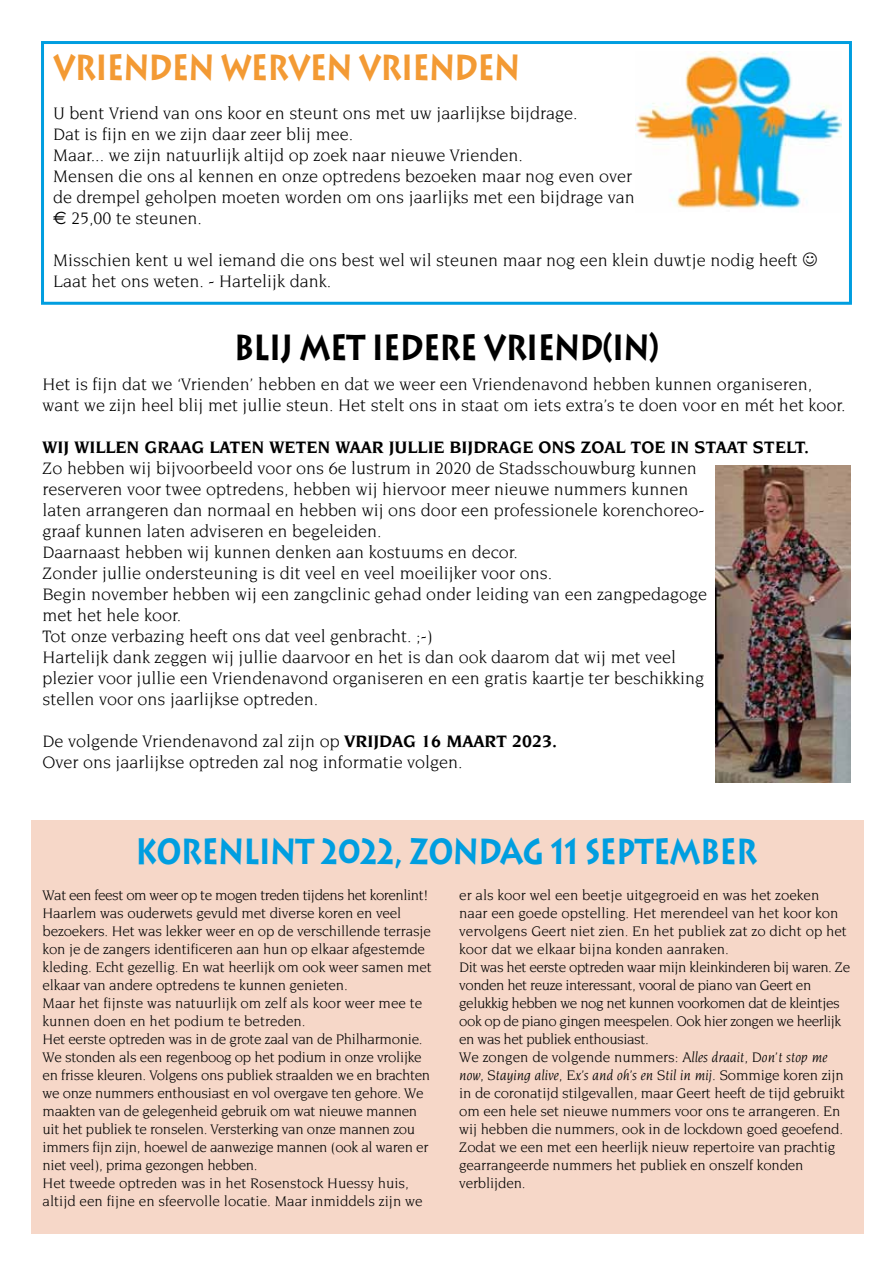
<style>
.page{position:relative;width:893px;height:1263px;background:#fff}
.page>*{position:absolute;margin:0;border:0;box-sizing:border-box;transform-origin:0 0}
.t1{font:700 36px "Lithos";letter-spacing:-.025em;color:#009ee0;scale:.8 1}
.t2{font:700 36px "Lithos";letter-spacing:-.025em;color:#000;scale:.8 1}
.t3{font:700 36px "Lithos";letter-spacing:-.025em;color:#f39a34;scale:.8 1}
.t4{font:18px/21px "Novarese";color:#000}
.t5{font:700 18px "Novarese";color:#000}
.t6{font:15px/18px "Novarese";letter-spacing:-.01em;color:#000}
.s1{font-family:"Euro Sans"}
.s2{font-weight:700}
.s3{font-style:italic}
</style>
<div class="page">
<div style="left:41px;top:41px;width:811px;height:264px;border:3px solid #009ee0"></div>
<img style="left:635px;top:51px;width:207px;height:157px">
<img style="left:716px;top:466px;width:134px;height:316px">
<div style="left:31px;top:820px;width:832px;height:413px;background:#f6d7c8"></div>
<h1 class="t3" style="left:53px;top:46px;width:585px">VRIENDEN WERVEN VRIENDEN</h1>
<p class="t4" style="left:53px;top:102px;width:583px">U bent Vriend van ons koor en steunt ons met uw jaarlijkse bijdrage.<br>Dat is fijn en we zijn daar zeer blij mee.<br>Maar... we zijn natuurlijk altijd op zoek naar nieuwe Vrienden.<br>Mensen die ons al kennen en onze optredens bezoeken maar nog even over de drempel geholpen moeten worden om ons jaarlijks met een bijdrage van <span class="s1">€</span> 25,00 te steunen.</p>
<p class="t4" style="left:53px;top:249px;width:746px">Misschien kent u wel iemand die ons best wel wil steunen maar nog een klein duwtje nodig heeft<br>Laat het ons weten. - Hartelijk dank.</p>
<h1 class="t2" style="left:234px;top:326px;width:532px">BLIJ MET IEDERE VRIEND(IN)</h1>
<p class="t4" style="left:43px;top:373px;width:805px">Het is fijn dat we ‘Vrienden’ hebben en dat we weer een Vriendenavond hebben kunnen organiseren, want we zijn heel blij met jullie steun. Het stelt ons in staat om iets extra’s te doen voor en mét het koor.</p>
<p class="t5" style="left:43px;top:437px;width:768px">WIJ WILLEN GRAAG LATEN WETEN WAAR JULLIE BIJDRAGE ONS ZOAL TOE IN STAAT STELT.</p>
<p class="t4" style="left:43px;top:457px;width:666px">Zo hebben wij bijvoorbeeld voor ons 6e lustrum in 2020 de Stadsschouwburg kunnen reserveren voor twee optredens, hebben wij hiervoor meer nieuwe nummers kunnen laten arrangeren dan normaal en hebben wij ons door een professionele korenchoreo&shy;graaf kunnen laten adviseren en begeleiden.<br>Daarnaast hebben wij kunnen denken aan kostuums en decor.<br>Zonder jullie ondersteuning is dit veel en veel moeilijker voor ons.<br>Begin november hebben wij een zangclinic gehad onder leiding van een zangpedagoge met het hele koor.<br>Tot onze verbazing heeft ons dat veel genbracht. ;-)<br>Hartelijk dank zeggen wij jullie daarvoor en het is dan ook daarom dat wij met veel plezier voor jullie een Vriendenavond organiseren en een gratis kaartje ter beschikking stellen voor ons jaarlijkse optreden.</p>
<p class="t4" style="left:43px;top:730px;width:516px">De volgende Vriendenavond zal zijn op <span class="s2">VRIJDAG 16 MAART 2023.<br></span>Over ons jaarlijkse optreden zal nog informatie volgen.</p>
<h1 class="t1" style="left:135px;top:830px;width:779px">KORENLINT 2022, ZONDAG 11 SEPTEMBER</h1>
<p class="t6" style="left:43px;top:886px;width:391px">Wat een feest om weer op te mogen treden tijdens het korenlint!<br>Haarlem was ouderwets gevuld met diverse koren en veel bezoekers. Het was lekker weer en op de verschillende terrasje kon je de zangers identificeren aan hun op elkaar afgestemde kleding. Echt gezellig. En wat heerlijk om ook weer samen met elkaar van andere optredens te kunnen genieten.<br>Maar het fijnste was natuurlijk om zelf als koor weer mee te kunnen doen en het podium te betreden.<br>Het eerste optreden was in de grote zaal van de Philharmonie.<br>We stonden als een regenboog op het podium in onze vrolijke en frisse kleuren. Volgens ons publiek straalden we en brachten we onze nummers enthousiast en vol overgave ten gehore. We maakten van de gelegenheid gebruik om wat nieuwe mannen uit het publiek te ronselen. Versterking van onze mannen zou immers fijn zijn, hoewel de aanwezige mannen (ook al waren er niet veel), prima gezongen hebben.<br>Het tweede optreden was in het Rosenstock Huessy huis, altijd een fijne en sfeervolle locatie. Maar inmiddels zijn we</p>
<p class="t6" style="left:459px;top:886px;width:393px">er als koor wel een beetje uitgegroeid en was het zoeken naar een goede opstelling. Het merendeel van het koor kon vervolgens Geert niet zien. En het publiek zat zo dicht op het koor dat we elkaar bijna konden aanraken.<br>Dit was het eerste optreden waar mijn kleinkinderen bij waren. Ze vonden het reuze interessant, vooral de piano van Geert en gelukkig hebben we nog net kunnen voorkomen dat de kleintjes ook op de piano gingen meespelen. Ook hier zongen we heerlijk en was het publiek enthousiast.<br>We zongen de volgende nummers: <span class="s3">Alles draait, Don’t stop me now, Staying alive, Ex’s and oh’s en Stil in mij.</span> Sommige koren zijn in de coronatijd stilgevallen, maar Geert heeft de tijd gebruikt om een hele set nieuwe nummers voor ons te arrangeren. En wij hebben die nummers, ook in de lockdown goed geoefend.<br>Zodat we een met een heerlijk nieuw repertoire van prachtig gearrangeerde nummers het publiek en onszelf konden verblijden.</p>
</div>
